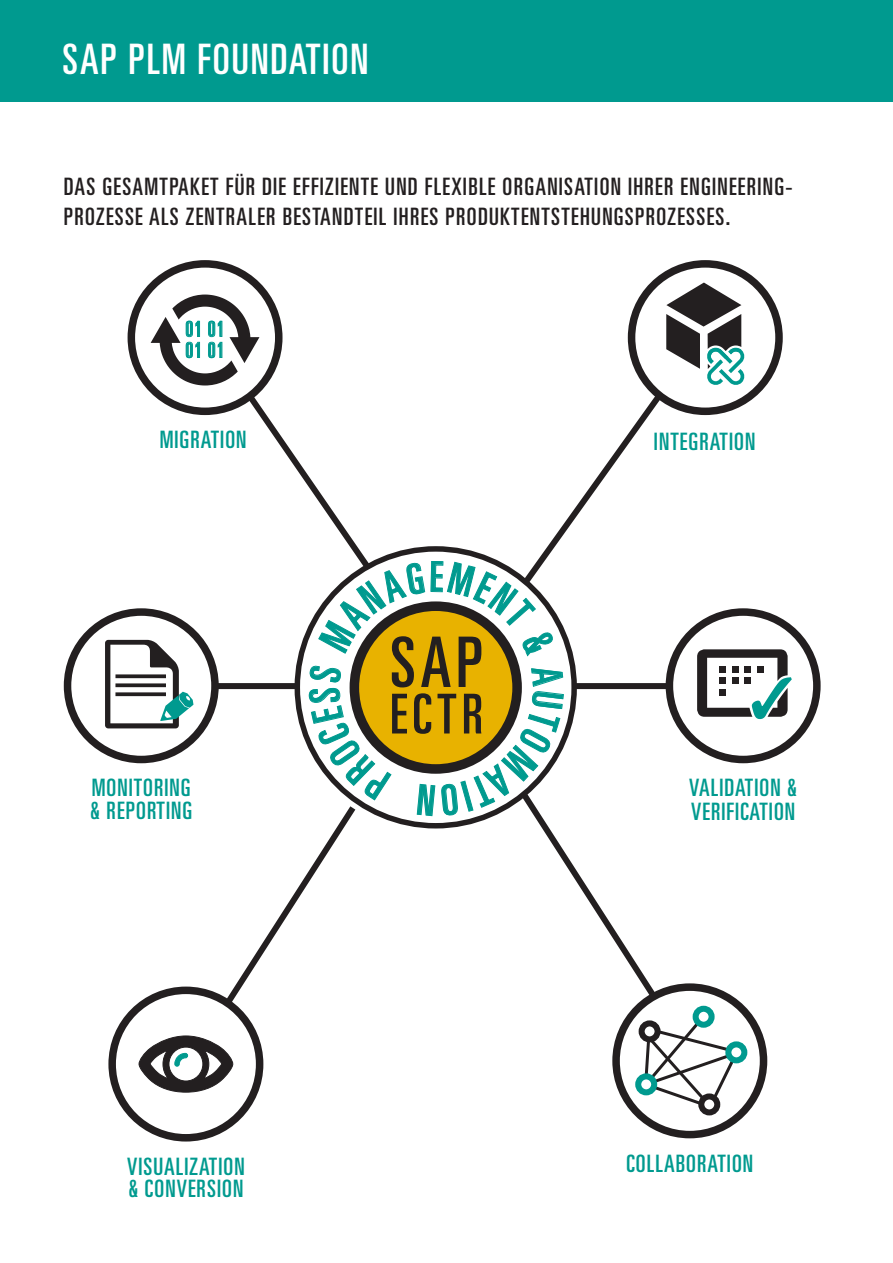
<style>
.page{position:relative;width:893px;height:1263px;background:#fff}
.page>*{position:absolute;margin:0;border:0;box-sizing:border-box;transform-origin:0 0}
.t1{font:69.75px "Univers LT Pro Ult Cond";color:#231f20}
.t2{font:55.05px "Univers LT Pro Ult Cond";color:#231f20}
.t3{font:42px "Univers LT Pro Ult Cond";letter-spacing:.045em;color:#fff}
.t4{font:24px/30px "Univers LT Pro Ult Cond";letter-spacing:.055em;color:#231f20}
.t5{font:24px/22.5px "Univers LT Pro Ult Cond";letter-spacing:.045em;color:#009a8f}
.t6{font:21px "Univers LT Pro Ult Cond";letter-spacing:.045em;color:#009a8f}
</style>
<div class="page">
<div style="left:0;top:0;width:893px;height:102px;background:#009a8f"></div>
<div style="left:666px;top:608px;width:155px;height:155px;border:8px solid #231f20;border-radius:50%"></div>
<svg style="left:701px;top:649px;width:91px;height:71px"></svg>
<svg style="left:214px;top:800px;width:147px;height:276px"></svg>
<svg style="left:445px;top:695px;width:256px;height:357px"></svg>
<svg style="left:462px;top:326px;width:249px;height:369px"></svg>
<svg style="left:200px;top:327px;width:258px;height:369px"></svg>
<svg style="left:297px;top:549px;width:277px;height:277px"></svg>
<div style="left:632px;top:264px;width:147px;height:147px;background:#fff;border-radius:50%"></div>
<div style="left:628px;top:260px;width:155px;height:155px;border:8px solid #231f20;border-radius:50%"></div>
<svg style="left:666px;top:283px;width:79px;height:102px"></svg>
<svg style="left:131px;top:264px;width:148px;height:147px"></svg>
<div style="left:128px;top:260px;width:154px;height:155px;border:8px solid #231f20;border-radius:50%"></div>
<svg style="left:151px;top:295px;width:108px;height:90px"></svg>
<svg style="left:616px;top:987px;width:147px;height:147px"></svg>
<div style="left:612px;top:983px;width:155px;height:155px;border:8px solid #231f20;border-radius:50%"></div>
<svg style="left:637px;top:1011px;width:104px;height:99px"></svg>
<div style="left:696px;top:1009px;width:16px;height:16px;background:#fff;border-radius:50%"></div>
<div style="left:693px;top:1006px;width:22px;height:22px;border:6px solid #009a8f;border-radius:50%"></div>
<div style="left:728px;top:1044px;width:16px;height:16px;background:#fff;border-radius:50%"></div>
<div style="left:725px;top:1041px;width:22px;height:22px;border:6px solid #009a8f;border-radius:50%"></div>
<div style="left:638px;top:1076px;width:16px;height:16px;background:#fff;border-radius:50%"></div>
<div style="left:635px;top:1073px;width:22px;height:22px;border:6px solid #009a8f;border-radius:50%"></div>
<div style="left:701px;top:1096px;width:16px;height:16px;background:#fff;border-radius:50%"></div>
<div style="left:698px;top:1093px;width:22px;height:22px;border:6px solid #231f20;border-radius:50%"></div>
<div style="left:642px;top:1023px;width:16px;height:16px;background:#fff;border-radius:50%"></div>
<div style="left:639px;top:1020px;width:22px;height:22px;border:6px solid #231f20;border-radius:50%"></div>
<div style="left:112px;top:990px;width:148px;height:148px;background:#fff;border-radius:50%"></div>
<div style="left:108px;top:986px;width:155px;height:155px;border:8px solid #231f20;border-radius:50%"></div>
<svg style="left:138px;top:1035px;width:95px;height:58px"></svg>
<div style="left:68px;top:612px;width:147px;height:147px;background:#fff;border-radius:50%"></div>
<div style="left:64px;top:608px;width:155px;height:155px;border:8px solid #231f20;border-radius:50%"></div>
<svg style="left:105px;top:640px;width:88px;height:88px"></svg>
<svg style="left:115px;top:674px;width:51px;height:4px"></svg>
<svg style="left:115px;top:683px;width:51px;height:4px"></svg>
<svg style="left:115px;top:692px;width:51px;height:4px"></svg>
<div style="left:354px;top:606px;width:163px;height:163px;background:#e8b200;border-radius:50%"></div>
<svg style="left:309px;top:665px;width:82px;height:135px"></svg>
<svg style="left:318px;top:562px;width:107px;height:92px"></svg>
<svg style="left:431px;top:561px;width:124px;height:95px"></svg>
<svg style="left:417px;top:784px;width:18px;height:32px"></svg>
<svg style="left:441px;top:666px;width:123px;height:150px"></svg>
<p class="t3" style="left:63px;top:30px;width:307px">SAP PLM FOUNDATION</p>
<p class="t4" style="left:64px;top:170px;width:730px">DAS GESAMTPAKET FÜR DIE EFFIZIENTE UND FLEXIBLE ORGANISATION IHRER ENGINEERING-<br>PROZESSE ALS ZENTRALER BESTANDTEIL IHRES PRODUKTENTSTEHUNGSPROZESSES.</p>
<p class="t6" style="left:185px;top:315px;width:40px">01 01</p>
<p class="t6" style="left:185px;top:336px;width:40px">01 01</p>
<p class="t5" style="left:160px;top:427px;width:88px">MIGRATION</p>
<p class="t5" style="left:654px;top:429px;width:103px">INTEGRATION</p>
<p class="t5" style="left:90px;top:775px;width:103px">MONITORING &amp; REPORTING</p>
<p class="t1" style="left:390px;top:614px;width:95px">SAP</p>
<p class="t2" style="left:390px;top:676px;width:95px">ECTR</p>
<p class="t5" style="left:689px;top:775px;width:109px">VALIDATION &amp;</p>
<p class="t5" style="left:691px;top:799px;width:106px">VERIFICATION</p>
<p class="t5" style="left:127px;top:1153px;width:119px">VISUALIZATION</p>
<p class="t5" style="left:626px;top:1150px;width:128px">COLLABORATION</p>
<p class="t5" style="left:129px;top:1176px;width:116px">&amp; CONVERSION</p>
</div>
